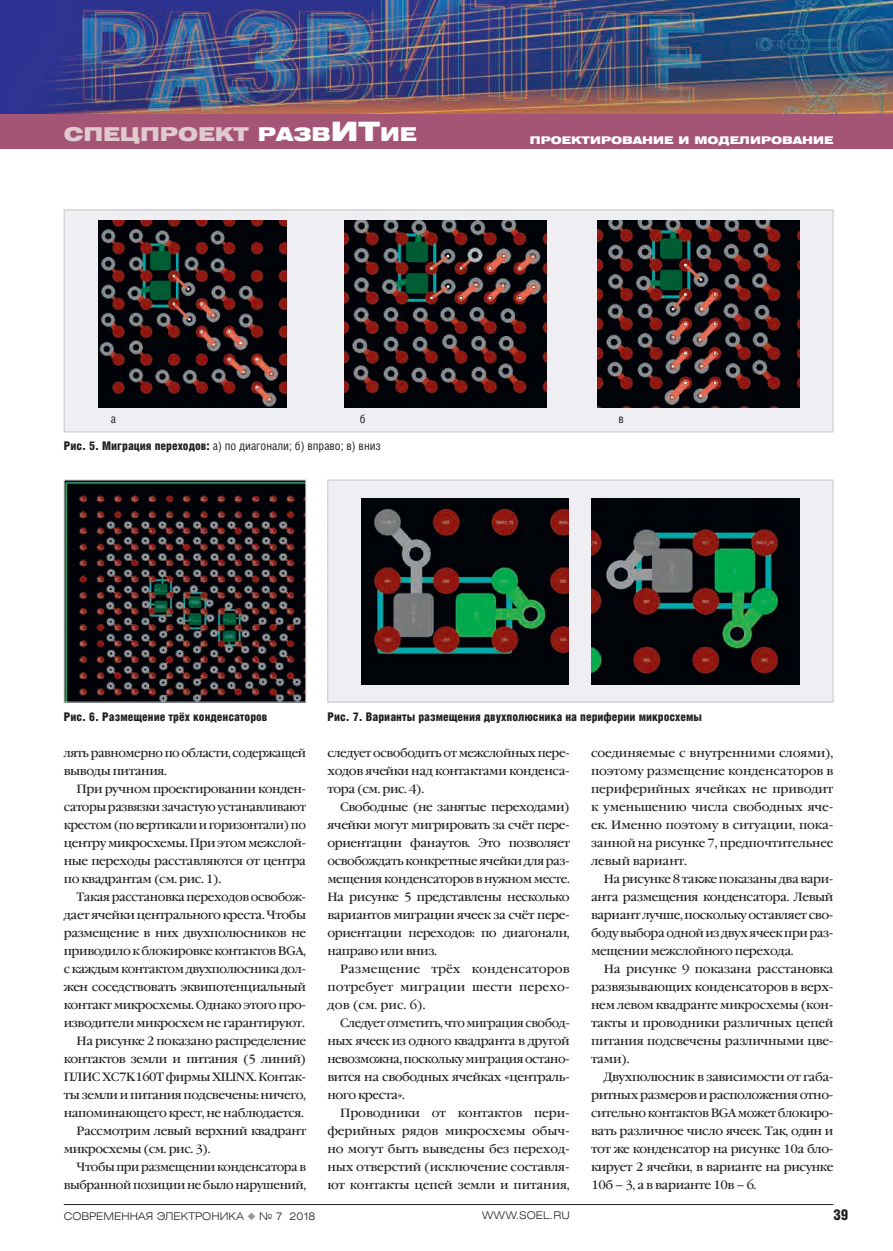
<style>
.page{position:relative;width:893px;height:1251px;background:#fff}
.page>*{position:absolute;margin:0;border:0;box-sizing:border-box;transform-origin:0 0}
.t1{font:18.9px "Helios Ext Black C";color:#e1cacf}
.t2{font:15px "Helios Cond Black C";color:#231f20}
.t3{font:12px/18px "Garamond Book C";letter-spacing:-.035em;color:#231f20;text-align:justify}
.t4{font:12px/18px "Garamond Book C";letter-spacing:-.035em;color:#231f20;text-align:justify;scale:.96 1}
.t5{font:12px "Helios Cond Black C";color:#231f20}
.t6{font:12px "Helios Cond C";color:#231f20}
.t7{font:10.5px "Helios Ext Light C";color:#231f20}
.t8{font:10.5px "Helios Ext Black C";color:#fff}
.s1{color:#fff}
.s2{font-size:26.55px;color:#fff}
.s3{font-family:"Helios Cond Black C"}
.s4{color:#939598}
</style>
<div class="page">
<hr style="left:64px;top:1203px;width:769px;height:1px;background:#231f20">
<img style="left:0;top:0;width:893px;height:115px">
<div style="left:0;top:115px;width:893px;height:34px;background:#a45475"></div>
<div style="left:64px;top:210px;width:769px;height:222px;background:#efeff3"></div>
<img style="left:98px;top:221px;width:188px;height:187px">
<img style="left:344px;top:221px;width:202px;height:187px">
<img style="left:597px;top:221px;width:202px;height:187px">
<div style="left:64px;top:209px;width:769px;height:223px;border:1px solid #c7c8ca"></div>
<img style="left:66px;top:481px;width:238px;height:219px">
<div style="left:64px;top:479px;width:242px;height:223px;border:1px solid #c7c8ca"></div>
<div style="left:328px;top:480px;width:505px;height:222px;background:#efeff3"></div>
<img style="left:361px;top:498px;width:208px;height:186px">
<img style="left:592px;top:498px;width:208px;height:186px">
<div style="left:327px;top:479px;width:506px;height:223px;border:1px solid #c7c8ca"></div>
<h1 class="t1" style="left:64px;top:123px;width:354px">Спецпроект <span class="s1">разв</span><span class="s2">ит</span><span class="s1">ие</span></h1>
<p class="t8" style="left:778px;top:132px;width:37px">РЫНОК</p>
<p class="t8" style="left:530px;top:134px;width:305px">П роектирование и моделирование</p>
<p class="t6" style="left:111px;top:411px;width:7px">а</p>
<p class="t6" style="left:360px;top:411px;width:7px">б</p>
<p class="t6" style="left:619px;top:411px;width:7px">в</p>
<p class="t6" style="left:64px;top:439px;width:318px"><span class="s3">Рис. 5. Миграция переходов:</span> а) по диагонали; б) вправо; в) вниз</p>
<p class="t5" style="left:64px;top:709px;width:205px">Рис. 6. Размещение трёх конденсаторов</p>
<p class="t5" style="left:327px;top:709px;width:376px">Рис. 7. Варианты размещения двухполюсника на периферии микросхемы</p>
<p class="t3" style="left:64px;top:743px;width:244px">лять равномерно по области, содержащей выводы питания.</p>
<p class="t3" style="left:64px;top:779px;width:244px;text-indent:13px">При ручном проектировании конден&shy;саторы развязки зачастую устанавливают крестом (по вертикали и горизонтали) по центру микросхемы. При этом межслой&shy;ные переходы расставляются от центра по квадрантам (см. рис. 1).</p>
<p class="t3" style="left:77px;top:887px;width:231px">Такая расстановка переходов освобож-</p>
<p class="t3" style="left:64px;top:905px;width:244px">дает ячейки центрального креста. Чтобы</p>
<p class="t3" style="left:64px;top:923px;width:244px">размещение в них двухполюсников не</p>
<p class="t3" style="left:64px;top:941px;width:244px">приводило к блокировке контактов BGA,</p>
<p class="t3" style="left:64px;top:959px;width:244px">с каждым контактом двухполюсника дол-</p>
<p class="t3" style="left:64px;top:977px;width:244px">жен соседствовать эквипотенциальный</p>
<p class="t3" style="left:64px;top:995px;width:244px">контакт микросхемы. Однако этого про-</p>
<p class="t3" style="left:64px;top:1013px;width:242px">изводители микросхем не гарантируют.</p>
<p class="t3" style="left:77px;top:1031px;width:231px">На рисунке 2 показано распределение</p>
<p class="t3" style="left:64px;top:1049px;width:244px">контактов земли и питания (5 линий)</p>
<p class="t3" style="left:64px;top:1067px;width:244px">ПЛИС XC7K160T фирмы XILINX. Контак-</p>
<p class="t3" style="left:64px;top:1085px;width:244px">ты земли и питания подсвечены: ничего,</p>
<p class="t3" style="left:64px;top:1103px;width:242px">напоминающего крест, не наблюдается.</p>
<p class="t3" style="left:77px;top:1121px;width:231px">Рассмотрим левый верхний квадрант</p>
<p class="t3" style="left:64px;top:1139px;width:148px">микросхемы (см. рис. 3).</p>
<p class="t4" style="left:77px;top:1157px;width:241px">Чтобы при размещении конденсатора в</p>
<p class="t3" style="left:64px;top:1175px;width:244px">выбранной позиции не было нарушений,</p>
<p class="t3" style="left:327px;top:743px;width:244px">следует освободить от межслойных пере&shy;ходов ячейки над контактами конденса&shy;тора (см. рис. 4).</p>
<p class="t3" style="left:327px;top:797px;width:244px;text-indent:13px">Свободные (не занятые переходами) ячейки могут мигрировать за счёт пере&shy;ориентации фанаутов. Это позволяет освобождать конкретные ячейки для раз&shy;мещения конденсаторов в нужном месте.<br>На рисунке 5 представлены несколько вариантов миграции ячеек за счёт пере&shy;ориентации переходов: по диагонали, направо или вниз.</p>
<p class="t3" style="left:327px;top:959px;width:244px;text-indent:13px">Размещение трёх конденсаторов потребует миграции шести перехо&shy;дов (см. рис. 6).</p>
<p class="t4" style="left:327px;top:1013px;width:254px;text-indent:13px">Следует отметить, что миграция свобод&shy;ных ячеек из одного квадранта в другой невозможна, поскольку миграция остано&shy;вится на свободных ячейках «централь&shy;ного креста».</p>
<p class="t3" style="left:327px;top:1103px;width:244px;text-indent:13px">Проводники от контактов пери&shy;ферийных рядов микросхемы обыч&shy;но могут быть выведены без переход&shy;ных отверстий (исключение составля&shy;ют контакты цепей земли и питания,</p>
<p class="t3" style="left:591px;top:743px;width:244px">соединяемые с внутренними слоями), поэтому размещение конденсаторов в периферийных ячейках не приводит к уменьшению числа свободных яче&shy;ек. Именно поэтому в ситуации, пока&shy;занной на рисунке 7, предпочтительнее левый вариант.</p>
<p class="t3" style="left:591px;top:869px;width:244px;text-indent:13px">На рисунке 8 также показаны два вари&shy;анта размещения конденсатора. Левый вариант лучше, поскольку оставляет сво&shy;боду выбора одной из двух ячеек при раз&shy;мещении межслойного перехода.</p>
<p class="t3" style="left:591px;top:959px;width:244px;text-indent:13px">На рисунке 9 показана расстановка развязывающих конденсаторов в верх&shy;нем левом квадранте микросхемы (кон&shy;такты и проводники различных цепей питания подсвечены различными цве&shy;тами).</p>
<p class="t3" style="left:591px;top:1067px;width:244px;text-indent:13px">Двухполюсник в зависимости от габа&shy;ритных размеров и расположения отно&shy;сительно контактов BGA может блокиро&shy;вать различное число ячеек. Так, один и тот же конденсатор на рисунке 10а бло&shy;кирует 2 ячейки, в варианте на рисунке 10б – 3, а в варианте 10в – 6.</p>
<p class="t7" style="left:64px;top:1208px;width:253px">СОВРЕМЕННАЯ ЭЛЕКТРОНИКА <span class="s4">◆</span> № 7 2018</p>
<p class="t7" style="left:482px;top:1208px;width:89px">WWW.SOEL.RU</p>
<p class="t2" style="left:833px;top:1205px;width:17px">39</p>
</div>
